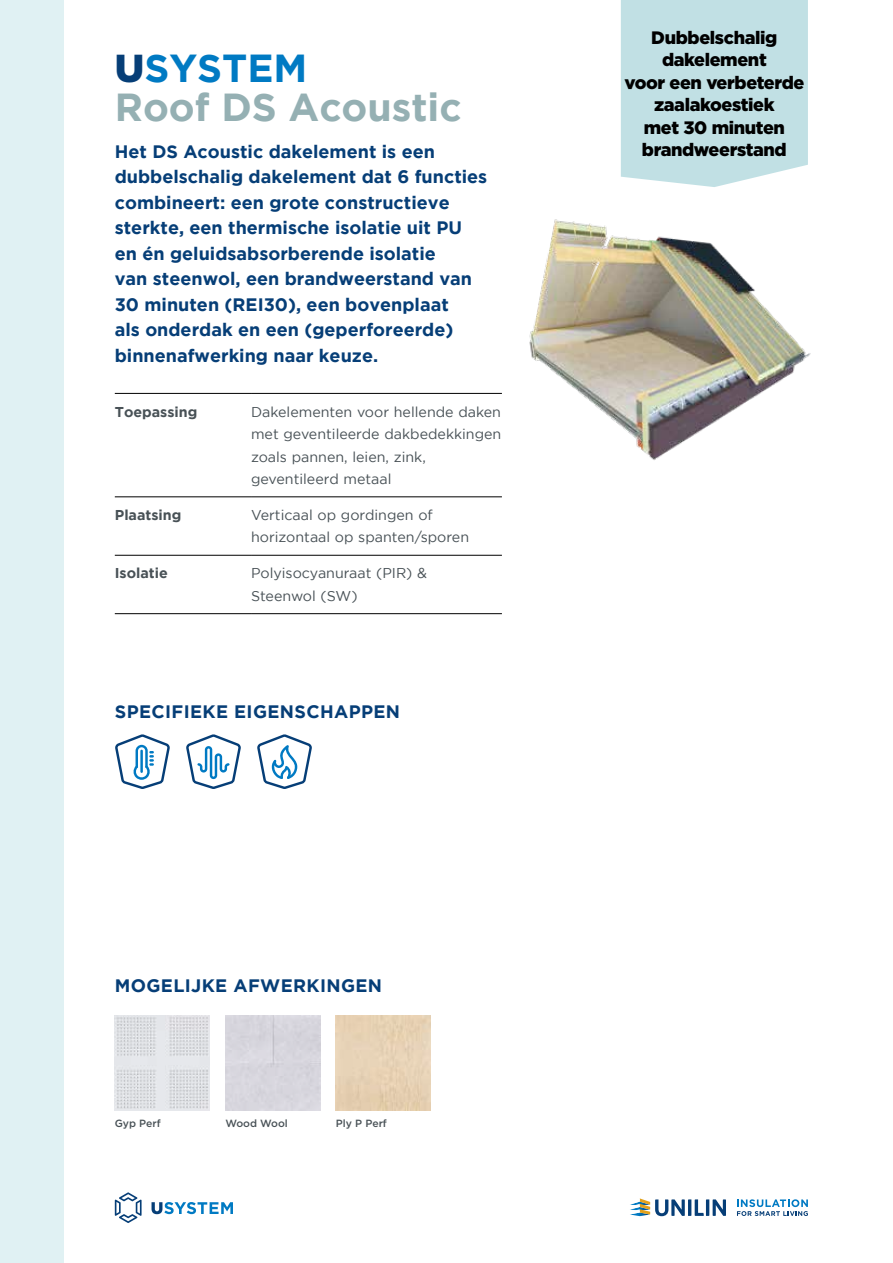
<style>
.page{position:relative;width:893px;height:1263px;background:#fff}
.page>*{position:absolute;margin:0;border:0;box-sizing:border-box;transform-origin:0 0}
.t1{font:700 39px/39px "Gotham";color:#95b0b3}
.t2{font:700 18px/25.5px "Gotham";color:#063e77}
.t3{font:900 18px/22.5px "Gotham";letter-spacing:-.02em;color:#000;text-align:center}
.t4{font:700 18px "Gotham";letter-spacing:.02em;color:#063e77}
.t5{font:14.25px/22.5px "Gotham";color:#485156}
.t6{font:700 14.25px "Gotham";color:#485156}
.t7{font:500 10.5px "Gotham";color:#485156}
.s1{font-weight:900;color:#063e77}
.s2{color:#007ac3}
</style>
<div class="page">
<div style="left:0;top:0;width:64px;height:1263px;background:#e0f1f3"></div>
<svg style="left:152px;top:1202px;width:81px;height:12px"></svg>
<svg style="left:115px;top:1192px;width:27px;height:31px"></svg>
<svg style="left:630px;top:1198px;width:96px;height:18px"></svg>
<svg style="left:737px;top:1199px;width:71px;height:17px"></svg>
<hr style="left:115px;top:393px;width:136px;height:1px;background:#000">
<hr style="left:251px;top:393px;width:251px;height:1px;background:#000">
<hr style="left:115px;top:497px;width:136px;height:1px;background:#000">
<hr style="left:251px;top:497px;width:251px;height:1px;background:#000">
<hr style="left:115px;top:555px;width:136px;height:1px;background:#000">
<hr style="left:251px;top:555px;width:251px;height:1px;background:#000">
<hr style="left:115px;top:613px;width:136px;height:1px;background:#000">
<hr style="left:251px;top:613px;width:251px;height:1px;background:#000">
<svg style="left:115px;top:734px;width:55px;height:55px"></svg>
<img style="left:115px;top:1015px;width:95px;height:95px">
<div style="left:225px;top:1015px;width:95px;height:95px;background:#d7d6de"></div>
<img style="left:336px;top:1015px;width:95px;height:95px">
<div style="left:621px;top:0;width:187px;height:187px;background:#c1e0e4"></div>
<svg style="left:186px;top:734px;width:55px;height:55px"></svg>
<svg style="left:257px;top:734px;width:55px;height:55px"></svg>
<img style="left:529px;top:219px;width:282px;height:241px">
<h1 class="t1" style="left:115px;top:48px;width:348px"><span class="s1">U</span><span class="s2">SYSTEM<br></span>Roof DS Acoustic</h1>
<p class="t2" style="left:115px;top:138px;width:374px">Het DS Acoustic dakelement is een dubbelschalig dakelement dat 6 functies combineert: een grote constructieve sterkte, een thermische isolatie uit PU en én geluidsabsorberende isolatie<br>van steenwol, een brandweerstand van 30 minuten (REI30), een bovenplaat<br>als onderdak en een (geperforeerde) binnenafwerking naar keuze.</p>
<p class="t6" style="left:115px;top:403px;width:84px">Toepassing</p>
<p class="t5" style="left:251px;top:400px;width:252px">Dakelementen voor hellende daken met geventileerde dakbedekkingen zoals pannen, leien, zink, geventileerd metaal</p>
<p class="t6" style="left:115px;top:507px;width:68px">Plaatsing</p>
<p class="t5" style="left:251px;top:503px;width:220px">Verticaal op gordingen of horizontaal op spanten/sporen</p>
<p class="t6" style="left:115px;top:565px;width:55px">Isolatie</p>
<p class="t5" style="left:251px;top:562px;width:178px">Polyisocyanuraat (PIR) &amp;<br>Steenwol (SW)</p>
<p class="t4" style="left:115px;top:701px;width:287px">SPECIFIEKE EIGENSCHAPPEN</p>
<p class="t4" style="left:115px;top:975px;width:269px">MOGELIJKE AFWERKINGEN</p>
<p class="t7" style="left:115px;top:1116px;width:47px">Gyp Perf</p>
<p class="t7" style="left:225px;top:1116px;width:64px">Wood Wool</p>
<p class="t7" style="left:336px;top:1116px;width:52px">Ply P Perf</p>
<p class="t3" style="left:624px;top:26px;width:181px">Dubbelschalig dakelement<br>voor een verbeterde zaalakoestiek<br>met 30 minuten brandweerstand</p>
</div>
